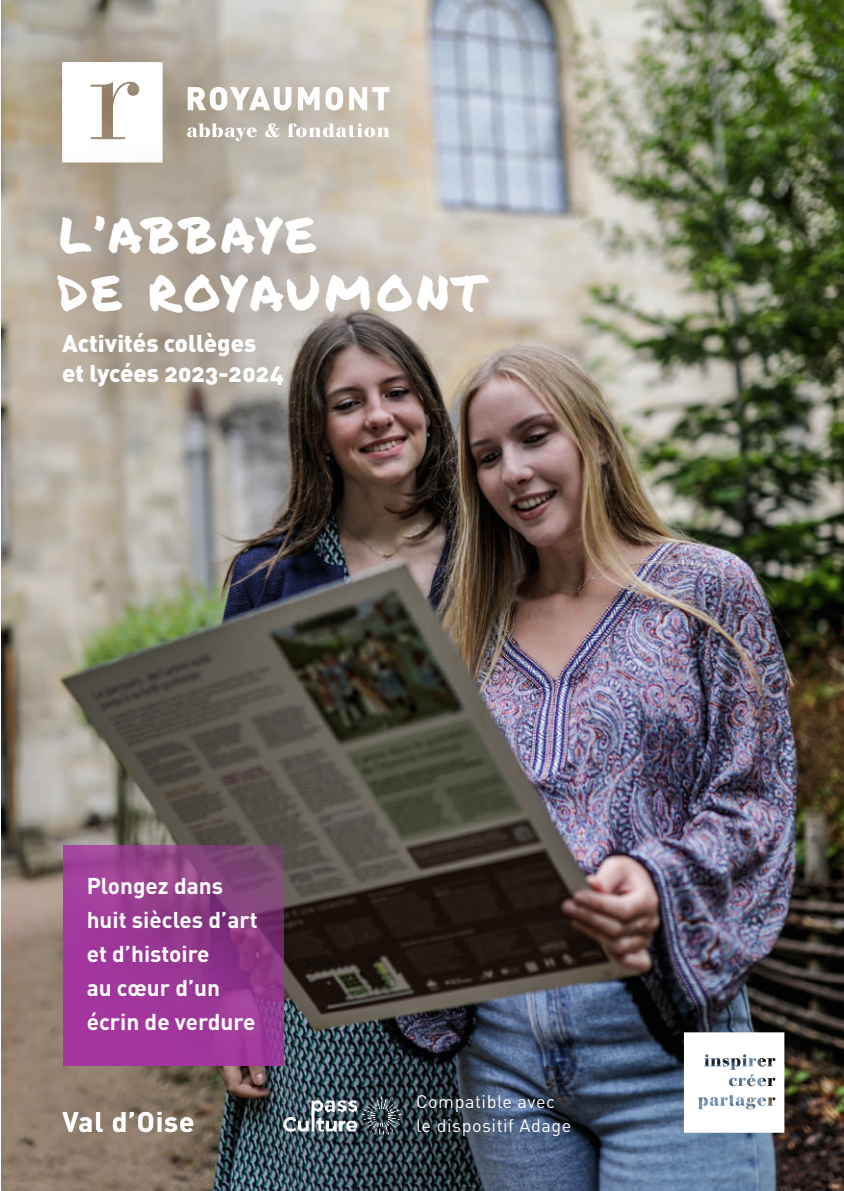
<style>
.page{position:relative;width:844px;height:1191px;background:#fff}
.page>*{position:absolute;margin:0;border:0;box-sizing:border-box;transform-origin:0 0}
.t1{font:italic 49.4px/58px "Permanent Marker";color:#fff}
.t2{font:700 28px "DIN Pro";letter-spacing:.03em;color:#fff}
.t3{font:900 24px/30px "DIN Pro";color:#fff}
.t4{font:700 22.6px/33.8px "DIN Pro";color:#fff}
.t5{font:18px/23.4px "DIN Pro";letter-spacing:.03em;color:#fff}
</style>
<div class="page">
<img style="left:2px;top:0;width:841px;height:1190px">
<svg style="left:63px;top:845px;width:220px;height:220px;background:#973a90"></svg>
<img style="left:268px;top:1085px;width:148px;height:61px">
<svg style="left:683px;top:1032px;width:101px;height:100px"></svg>
<svg style="left:1px;top:0;width:469px;height:143px;background:#bcb8ae"></svg>
<svg style="left:62px;top:62px;width:100px;height:81px"></svg>
<svg style="left:187px;top:123px;width:69px;height:18px"></svg>
<svg style="left:265px;top:123px;width:14px;height:14px"></svg>
<svg style="left:287px;top:123px;width:102px;height:14px"></svg>
<svg style="left:187px;top:87px;width:104px;height:23px"></svg>
<svg style="left:298px;top:87px;width:21px;height:23px"></svg>
<svg style="left:325px;top:87px;width:18px;height:23px"></svg>
<svg style="left:349px;top:87px;width:40px;height:23px"></svg>
<svg style="left:1px;top:143px;width:552px;height:314px;background:#aea49b"></svg>
<h1 class="t1" style="left:62px;top:204px;width:426px">L’ABBAYE<br>DE ROYAUMONT</h1>
<p class="t3" style="left:62px;top:328px;width:224px">Activités collèges<br>et lycées 2023-2024</p>
<p class="t4" style="left:87px;top:868px;width:172px">Plongez dans huit siècles d’art et d’histoire<br>au cœur d’un écrin de verdure</p>
<p class="t2" style="left:63px;top:1102px;width:133px">Val d’Oise</p>
<p class="t5" style="left:416px;top:1089px;width:157px">Compatible avec le dispositif Adage</p>
</div>
